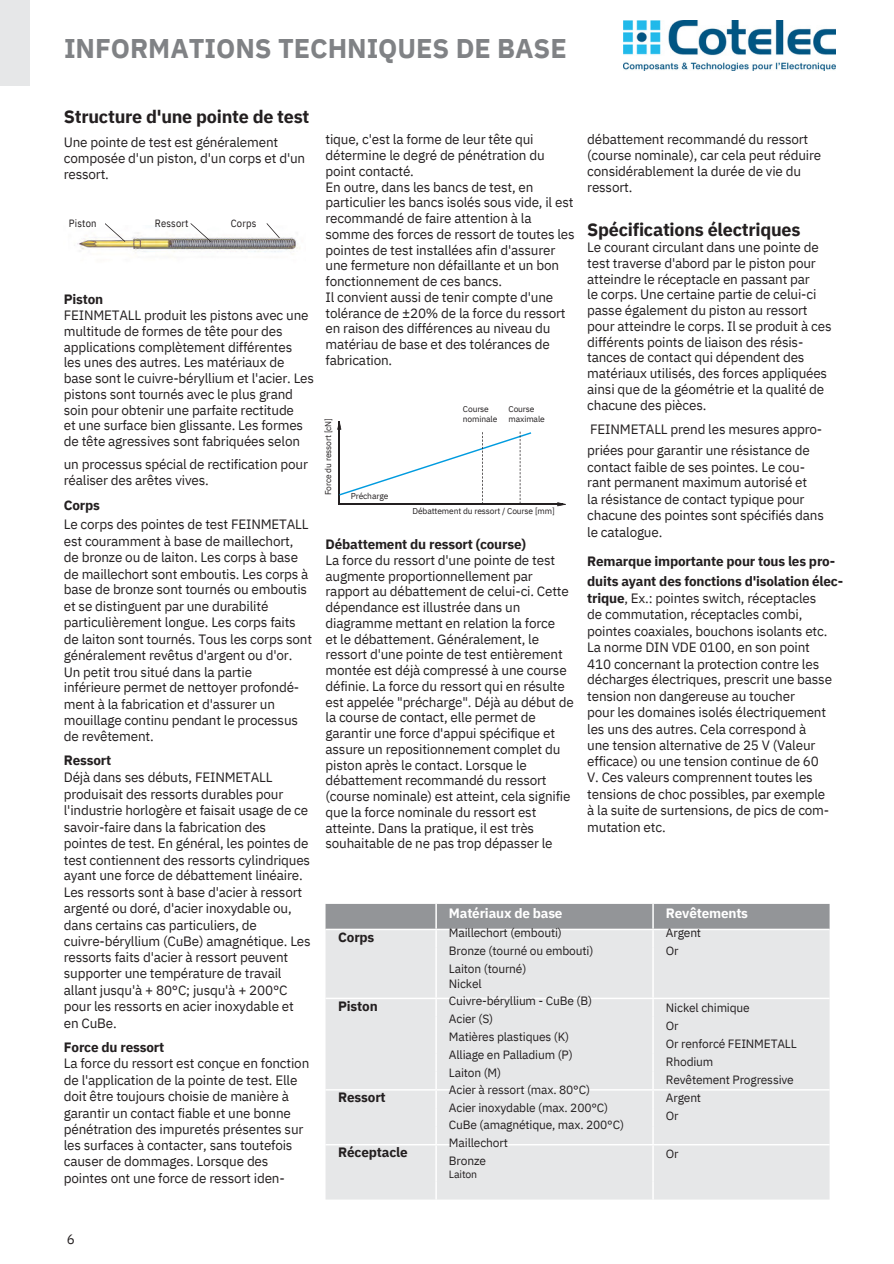
<style>
.page{position:relative;width:894px;height:1264px;background:#fff}
.page>*{position:absolute;margin:0;border:0;box-sizing:border-box;transform-origin:0 0}
.t1{font:700 27px "IBM Plex Sans";color:#808285}
.t2{font:700 18px "IBM Plex Sans";letter-spacing:-.015em;color:#231f20}
.t3{font:13.5px/15.8px "IBM Plex Sans";letter-spacing:-.015em;color:#231f20}
.t4{font:700 13.5px/20.2px "IBM Plex Sans";letter-spacing:-.015em;color:#231f20}
.t5{font:700 13.5px "IBM Plex Sans";letter-spacing:-.015em;color:#fff}
.t6{font:12px/18px "IBM Plex Sans";letter-spacing:-.015em;color:#231f20}
.t7{font:10.5px "IBM Plex Sans Cond";letter-spacing:.02em;color:#231f20}
.t8{font:10.5px "IBM Plex Sans";letter-spacing:-.015em;color:#231f20}
.t9{font:8.4px/10.2px "IBM Plex Sans";letter-spacing:-.015em;color:#231f20}
.s1{font-weight:700}
</style>
<div class="page">
<div style="left:0;top:0;width:30px;height:85px;background:#e6e7e8"></div>
<hr style="left:339px;top:504px;width:223px;height:1px;background:#231f20">
<svg style="left:557px;top:502px;width:8px;height:4px"></svg>
<svg style="left:337px;top:421px;width:194px;height:83px"></svg>
<img style="left:77px;top:233px;width:223px;height:19px">
<svg style="left:105px;top:223px;width:20px;height:19px"></svg>
<svg style="left:190px;top:223px;width:21px;height:19px"></svg>
<svg style="left:266px;top:223px;width:14px;height:15px"></svg>
<div style="left:325px;top:966px;width:504px;height:233px;background:#e6e7e8"></div>
<hr style="left:435px;top:966px;width:2px;height:31px;background:#fff">
<svg style="left:435px;top:999px;width:2px;height:200px"></svg>
<svg style="left:325px;top:904px;width:504px;height:62px;background:#c5c6c8"></svg>
<hr style="left:652px;top:966px;width:1px;height:31px;background:#fff">
<svg style="left:652px;top:999px;width:1px;height:200px"></svg>
<hr style="left:325px;top:997px;width:111px;height:2px;background:#fff">
<hr style="left:436px;top:997px;width:217px;height:2px;background:#fff">
<hr style="left:653px;top:997px;width:176px;height:2px;background:#fff">
<hr style="left:325px;top:1089px;width:111px;height:1px;background:#fff">
<hr style="left:436px;top:1089px;width:217px;height:1px;background:#fff">
<hr style="left:653px;top:1089px;width:176px;height:1px;background:#fff">
<hr style="left:325px;top:1143px;width:111px;height:2px;background:#fff">
<hr style="left:436px;top:1143px;width:217px;height:2px;background:#fff">
<hr style="left:653px;top:1143px;width:176px;height:2px;background:#fff">
<hr style="left:325px;top:928px;width:111px;height:2px;background:#fff">
<hr style="left:436px;top:928px;width:217px;height:2px;background:#fff">
<hr style="left:653px;top:928px;width:176px;height:2px;background:#fff">
<img style="left:623px;top:20px;width:212px;height:51px">
<h4 class="t1" style="left:64px;top:31px;width:504px">INFORMATIONS TECHNIQUES DE BASE</h4>
<h4 class="t2" style="left:64px;top:105px;width:247px">Structure d'une pointe de test</h4>
<h2 class="t3" style="left:64px;top:134px;width:243px">Une pointe de test est généralement composée d'un piston, d'un corps et d'un ressort.</h2>
<h5 class="t7" style="left:69px;top:216px;width:29px">Piston</h5>
<h4 class="t7" style="left:155px;top:216px;width:35px">Ressort</h4>
<h5 class="t7" style="left:231px;top:216px;width:27px">Corps</h5>
<h4 class="t3" style="left:64px;top:291px;width:252px"><span class="s1">Piston<br></span>FEINMETALL produit les pistons avec une multitude de formes de tête pour des applications complètement différentes<br>les unes des autres. Les matériaux de base sont le cuivre-béryllium et l'acier. Les pistons sont tournés avec le plus grand soin pour obtenir une parfaite rectitude<br>et une surface bien glissante. Les formes de tête agressives sont fabriquées selon</h4>
<h6 class="t3" style="left:64px;top:456px;width:245px">un processus spécial de rectification pour réaliser des arêtes vives.</h6>
<h6 class="t3" style="left:64px;top:495px;width:246px;line-height:19.2px"><span class="s1">Corps<br></span>Le corps des pointes de test FEINMETALL</h6>
<h6 class="t3" style="left:64px;top:533px;width:250px;line-height:16.2px">est couramment à base de maillechort,<br>de bronze ou de laiton. Les corps à base de maillechort sont emboutis. Les corps à base de bronze sont tournés ou emboutis et se distinguent par une durabilité particulièrement longue. Les corps faits de laiton sont tournés. Tous les corps sont généralement revêtus d'argent ou d'or.<br>Un petit trou situé dans la partie inférieure permet de nettoyer profondé&shy;ment à la fabrication et d'assurer un mouillage continu pendant le processus de revêtement.</h6>
<h6 class="t3" style="left:64px;top:752px;width:248px;line-height:16.4px"><span class="s1">Ressort<br></span>Déjà dans ses débuts, FEINMETALL produisait des ressorts durables pour l'industrie horlogère et faisait usage de ce savoir-faire dans la fabrication des pointes de test. En général, les pointes de test contiennent des ressorts cylindriques ayant une force de débattement linéaire.<br>Les ressorts sont à base d'acier à ressort argenté ou doré, d'acier inoxydable ou, dans certains cas particuliers, de cuivre-béryllium (CuBe) amagnétique. Les ressorts faits d'acier à ressort peuvent supporter une température de travail allant jusqu'à + 80°C; jusqu'à + 200°C</h6>
<h6 class="t3" style="left:64px;top:997px;width:231px;line-height:16.8px">pour les ressorts en acier inoxydable et en CuBe.</h6>
<h6 class="t3" style="left:64px;top:1039px;width:247px;line-height:16.4px"><span class="s1">Force du ressort<br></span>La force du ressort est conçue en fonction de l'application de la pointe de test. Elle doit être toujours choisie de manière à garantir un contact fiable et une bonne pénétration des impuretés présentes sur les surfaces à contacter, sans toutefois causer de dommages. Lorsque des pointes ont une force de ressort iden-</h6>
<p class="t3" style="left:325px;top:131px;width:250px">tique, c'est la forme de leur tête qui détermine le degré de pénétration du point contacté.<br>En outre, dans les bancs de test, en particulier les bancs isolés sous vide, il est recommandé de faire attention à la somme des forces de ressort de toutes les pointes de test installées afin d'assurer une fermeture non défaillante et un bon fonctionnement de ces bancs.<br>Il convient aussi de tenir compte d'une tolérance de ±20% de la force du ressort en raison des différences au niveau du matériau de base et des tolérances de fabrication.</p>
<h3 class="t9" style="left:323px;top:495px;width:79px;rotate:-90deg">Force du ressort [cN]</h3>
<p class="t9" style="left:350px;top:490px;width:39px">Précharge</p>
<h3 class="t9" style="left:463px;top:404px;width:36px">Course nominale</h3>
<h3 class="t9" style="left:508px;top:404px;width:38px">Course maximale</h3>
<h3 class="t9" style="left:412px;top:505px;width:144px">Débattement du ressort / Course [mm]</h3>
<p class="t3" style="left:325px;top:536px;width:250px"><span class="s1">Débattement du ressort (course)<br></span>La force du ressort d'une pointe de test augmente proportionnellement par rapport au débattement de celui-ci. Cette dépendance est illustrée dans un diagramme mettant en relation la force<br>et le débattement. Généralement, le ressort d'une pointe de test entièrement montée est déjà compressé à une course définie. La force du ressort qui en résulte est appelée "précharge". Déjà au début de la course de contact, elle permet de garantir une force d'appui spécifique et assure un repositionnement complet du piston après le contact. Lorsque le débattement recommandé du ressort (course nominale) est atteint, cela signifie que la force nominale du ressort est atteinte. Dans la pratique, il est très souhaitable de ne pas trop dépasser le</p>
<p class="t3" style="left:587px;top:131px;width:235px">débattement recommandé du ressort (course nominale), car cela peut réduire considérablement la durée de vie du ressort.</p>
<h2 class="t2" style="left:587px;top:218px;width:215px">Spécifications électriques</h2>
<p class="t3" style="left:587px;top:239px;width:246px">Le courant circulant dans une pointe de test traverse d'abord par le piston pour atteindre le réceptacle en passant par<br>le corps. Une certaine partie de celui-ci passe également du piston au ressort pour atteindre le corps. Il se produit à ces différents points de liaison des résis&shy;tances de contact qui dépendent des matériaux utilisés, des forces appliquées ainsi que de la géométrie et la qualité de chacune des pièces.</p>
<p class="t3" style="left:587px;top:419px;width:236px;line-height:20.2px">FEINMETALL prend les mesures appro&shy;priées pour garantir une résistance de</p>
<p class="t3" style="left:587px;top:458px;width:238px;line-height:16.4px">contact faible de ses pointes. Le cou&shy;rant permanent maximum autorisé et<br>la résistance de contact typique pour chacune des pointes sont spécifiés dans le catalogue.</p>
<p class="t4" style="left:587px;top:551px;width:257px">Remarque importante pour tous les pro&shy;duits ayant des fonctions d'isolation élec-</p>
<p class="t3" style="left:587px;top:590px;width:246px;line-height:16.4px"><span class="s1">trique</span>, Ex.: pointes switch, réceptacles de commutation, réceptacles combi, pointes coaxiales, bouchons isolants etc.<br>La norme DIN VDE 0100, en son point 410 concernant la protection contre les décharges électriques, prescrit une basse tension non dangereuse au toucher<br>pour les domaines isolés électriquement les uns des autres. Cela correspond à</p>
<h4 class="t3" style="left:587px;top:736px;width:243px;line-height:16.5px">une tension alternative de 25 V (Valeur efficace) ou une tension continue de 60<br>V. Ces valeurs comprennent toutes les tensions de choc possibles, par exemple à la suite de surtensions, de pics de com&shy;mutation etc.</h4>
<h6 class="t4" style="left:338px;top:926px;width:38px">Corps</h6>
<p class="t4" style="left:338px;top:995px;width:41px">Piston</p>
<h4 class="t4" style="left:338px;top:1087px;width:49px">Ressort</h4>
<h4 class="t4" style="left:338px;top:1142px;width:71px">Réceptacle</h4>
<h4 class="t5" style="left:449px;top:904px;width:115px">Matériaux de base</h4>
<h4 class="t6" style="left:449px;top:923px;width:146px">Maillechort (embouti)<br>Bronze (tourné ou embouti)<br>Laiton (tourné)</h4>
<h4 class="t6" style="left:449px;top:975px;width:145px;line-height:16.8px">Nickel<br>Cuivre-béryllium - CuBe (B)</h4>
<h4 class="t6" style="left:449px;top:1009px;width:125px">Acier (S)<br>Matières plastiques (K)<br>Alliage en Palladium (P)<br>Laiton (M)</h4>
<h4 class="t6" style="left:449px;top:1080px;width:161px">Acier à ressort (max. 80°C)<br>Acier inoxydable (max. 200°C)</h4>
<h4 class="t6" style="left:449px;top:1115px;width:176px">CuBe (amagnétique, max. 200°C)<br>Maillechort<br>Bronze</h4>
<h4 class="t8" style="left:449px;top:1167px;width:30px">Laiton</h4>
<p class="t5" style="left:665px;top:904px;width:84px">Revêtements</p>
<p class="t6" style="left:665px;top:923px;width:37px">Argent<br>Or</p>
<p class="t6" style="left:665px;top:998px;width:132px">Nickel chimique<br>Or<br>Or renforcé FEINMETALL<br>Rhodium<br>Revêtement Progressive<br>Argent<br>Or</p>
<h5 class="t6" style="left:665px;top:1144px;width:14px">Or</h5>
<p class="t3" style="left:67px;top:1231px;width:10px">6</p>
</div>
